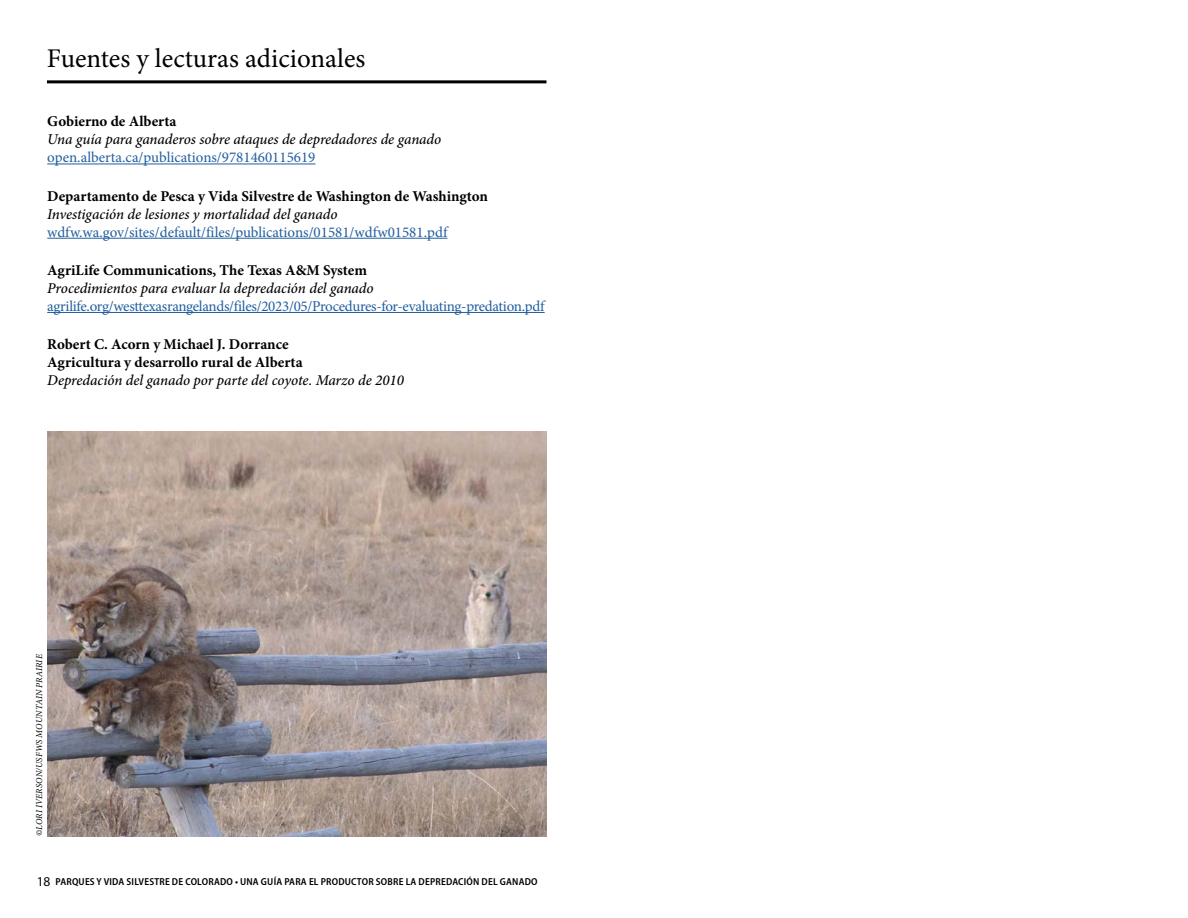
<style>
.page{position:relative;width:1188px;height:918px;background:#fff}
.page>*{position:absolute;margin:0;border:0;box-sizing:border-box;transform-origin:0 0}
.t1{font:27px "Minion Pro";color:#000}
.t2{font:italic 500 15px "Minion Pro";letter-spacing:-.005em;color:#000}
.t3{font:15px "Minion Pro";letter-spacing:-.01em;color:#215e9e}
.t4{font:700 15px/18px "Minion Pro";color:#000}
.t5{font:600 semi-condensed 10.2px "Myriad Pro";letter-spacing:.02em;color:#000}
.t6{font:italic 9px "Minion Pro";letter-spacing:.005em;color:#000}
.s1{font-weight:400;font-stretch:normal;font-size:13.5px}
</style>
<div class="page">
<hr style="left:47px;top:80px;width:499px;height:3px;background:#000">
<hr style="left:47px;top:164px;width:268px;height:1px;background:#215e9e">
<hr style="left:47px;top:238px;width:400px;height:1px;background:#215e9e">
<hr style="left:47px;top:312px;width:498px;height:1px;background:#215e9e">
<img style="left:47px;top:431px;width:500px;height:405px">
<h1 class="t1" style="left:47px;top:40px;width:320px">Fuentes y lecturas adicionales</h1>
<p class="t4" style="left:47px;top:112px;width:131px">Gobierno de Alberta</p>
<p class="t2" style="left:47px;top:129px;width:396px">Una guía para ganaderos sobre ataques de depredadores de ganado</p>
<p class="t3" style="left:47px;top:148px;width:270px">open.alberta.ca/publications/9781460115619</p>
<p class="t4" style="left:47px;top:187px;width:442px">Departamento de Pesca y Vida Silvestre de Washington de Washington</p>
<p class="t2" style="left:47px;top:204px;width:292px">Investigación de lesiones y mortalidad del ganado</p>
<p class="t3" style="left:47px;top:222px;width:402px">wdfw.wa.gov/sites/default/files/publications/01581/wdfw01581.pdf</p>
<p class="t4" style="left:47px;top:261px;width:321px">AgriLife Communications, The Texas A&amp;M System</p>
<p class="t2" style="left:47px;top:278px;width:328px">Procedimientos para evaluar la depredación del ganado</p>
<p class="t3" style="left:47px;top:296px;width:499px">agrilife.org/westtexasrangelands/files/2023/05/Procedures-for-evaluating-predation.pdf</p>
<p class="t4" style="left:47px;top:335px;width:257px">Robert C. Acorn y Michael J. Dorrance<br>Agricultura y desarrollo rural de Alberta</p>
<p class="t2" style="left:47px;top:370px;width:358px">Depredación del ganado por parte del coyote. Marzo de 2010</p>
<p class="t6" style="left:33px;top:836px;width:183px;rotate:-90deg">©LORI IVERSON/USFWS MOUNTAIN PRAIRIE</p>
<p class="t5" style="left:37px;top:875px;width:502px"><span class="s1">18</span> PARQUES Y VIDA SILVESTRE DE COLORADO • UNA GUÍA PARA EL PRODUCTOR SOBRE LA DEPREDACIÓN DEL GANADO</p>
</div>
